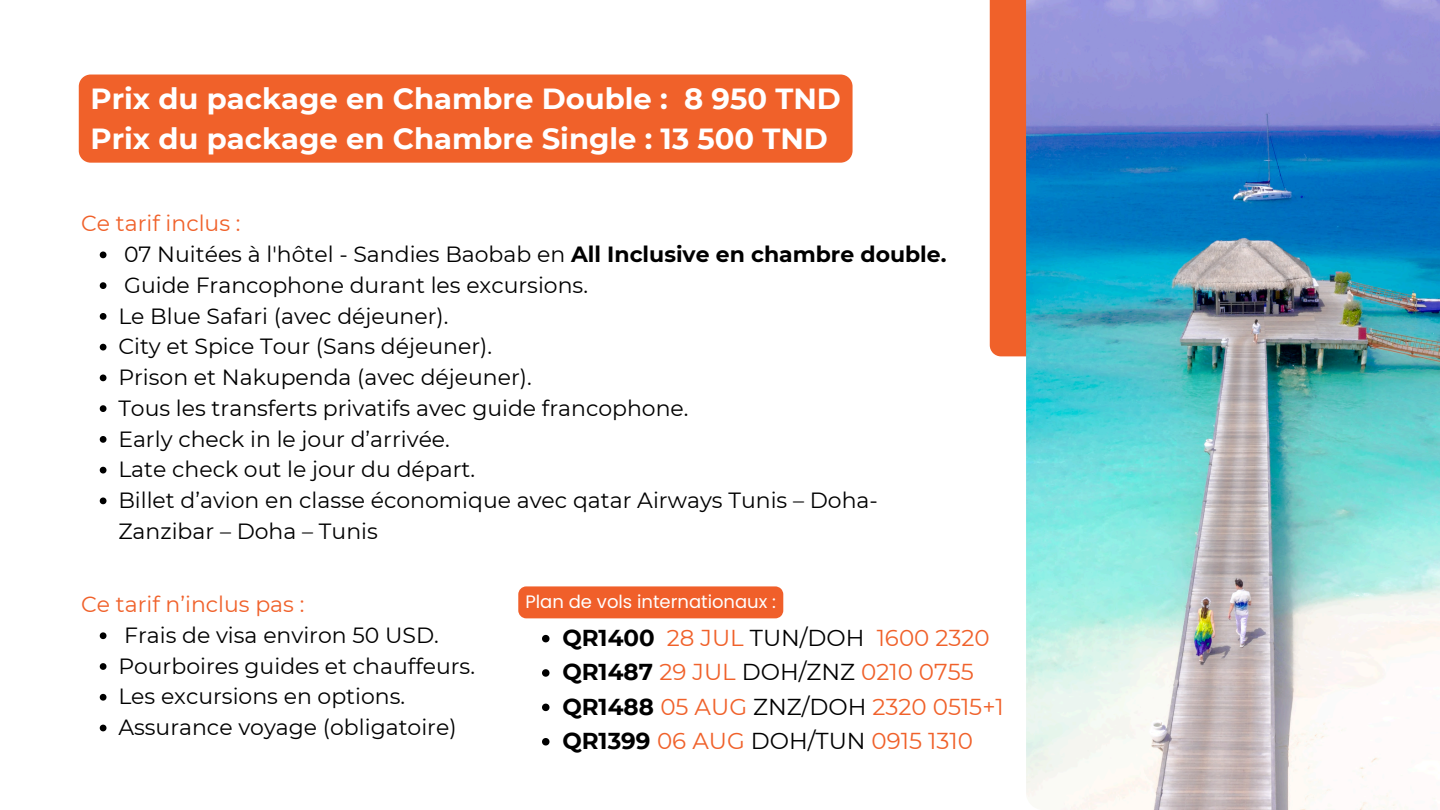
<style>
.page{position:relative;width:1440px;height:810px;background:#fff}
.page>*{position:absolute;margin:0;border:0;box-sizing:border-box;transform-origin:0 0}
.t1{font:700 29.1px/40.5px "Montserrat";color:#fff}
.t2{font:23px "Montserrat";color:#f0612a}
.t3{font:22px/30.8px "Montserrat";color:#000}
.t4{font:22px "Montserrat";color:#f0612a}
.t5{font:18px "Poppins";color:#fff}
.s1{font-weight:700}
.s2{font-weight:700;color:#000}
.s3{color:#000}
</style>
<div class="page">
<svg style="left:100px;top:632px;width:6px;height:7px"></svg>
<svg style="left:100px;top:663px;width:6px;height:7px"></svg>
<svg style="left:100px;top:694px;width:6px;height:7px"></svg>
<svg style="left:100px;top:725px;width:6px;height:6px"></svg>
<svg style="left:542px;top:635px;width:8px;height:7px"></svg>
<svg style="left:542px;top:669px;width:8px;height:8px"></svg>
<svg style="left:542px;top:704px;width:8px;height:7px"></svg>
<svg style="left:542px;top:738px;width:8px;height:8px"></svg>
<div style="left:990px;top:0;width:450px;height:356px;background:#f0612a"></div>
<img style="left:1026px;top:0;width:414px;height:810px">
<div style="left:79px;top:75px;width:774px;height:88px;background:#f0612a;border-radius:12px"></div>
<svg style="left:100px;top:252px;width:6px;height:6px"></svg>
<svg style="left:100px;top:282px;width:6px;height:7px"></svg>
<svg style="left:100px;top:313px;width:6px;height:7px"></svg>
<svg style="left:100px;top:344px;width:6px;height:7px"></svg>
<svg style="left:100px;top:375px;width:6px;height:6px"></svg>
<svg style="left:100px;top:405px;width:6px;height:7px"></svg>
<svg style="left:100px;top:436px;width:6px;height:7px"></svg>
<svg style="left:100px;top:467px;width:6px;height:7px"></svg>
<svg style="left:100px;top:498px;width:6px;height:6px"></svg>
<div style="left:518px;top:586px;width:265px;height:32px;background:#f05f2a"></div>
<p class="t1" style="left:90px;top:78px;width:752px">Prix du package en Chambre Double : 8 950 TND<br>Prix du package en Chambre Single : 13 500 TND</p>
<p class="t4" style="left:81px;top:210px;width:161px">Ce tarif inclus :</p>
<h2 class="t3" style="left:124px;top:239px;width:824px">07 Nuitées à l'hôtel - Sandies Baobab en <span class="s1">All Inclusive en chambre double.</span></h2>
<p class="t3" style="left:124px;top:269px;width:465px">Guide Francophone durant les excursions.</p>
<p class="t3" style="left:118px;top:300px;width:332px">Le Blue Safari (avec déjeuner).</p>
<p class="t3" style="left:118px;top:331px;width:375px">City et Spice Tour (Sans déjeuner).</p>
<p class="t3" style="left:118px;top:362px;width:415px">Prison et Nakupenda (avec déjeuner).</p>
<p class="t3" style="left:118px;top:392px;width:572px">Tous les transferts privatifs avec guide francophone.</p>
<p class="t3" style="left:118px;top:423px;width:333px">Early check in le jour d’arrivée.</p>
<p class="t3" style="left:118px;top:454px;width:358px">Late check out le jour du départ.</p>
<p class="t3" style="left:118px;top:485px;width:761px">Billet d’avion en classe économique avec qatar Airways Tunis – Doha-<br>Zanzibar – Doha – Tunis</p>
<p class="t4" style="left:81px;top:591px;width:225px">Ce tarif n’inclus pas :</p>
<p class="t3" style="left:124px;top:620px;width:316px">Frais de visa environ 50 USD.</p>
<h1 class="t3" style="left:118px;top:650px;width:358px">Pourboires guides et chauffeurs.</h1>
<h2 class="t3" style="left:118px;top:681px;width:288px">Les excursions en options.</h2>
<p class="t3" style="left:118px;top:712px;width:340px">Assurance voyage (obligatoire)</p>
<p class="t5" style="left:525px;top:589px;width:252px">Plan de vols internationaux :</p>
<p class="t2" style="left:562px;top:624px;width:429px"><span class="s2">QR1400</span> 28 JUL <span class="s3">TUN/DOH</span> 1600 2320</p>
<p class="t2" style="left:562px;top:658px;width:413px"><span class="s2">QR1487</span> 29 JUL <span class="s3">DOH/ZNZ</span> 0210 0755</p>
<p class="t2" style="left:562px;top:693px;width:443px"><span class="s2">QR1488</span> 05 AUG <span class="s3">ZNZ/DOH</span> 2320 0515+1</p>
<p class="t2" style="left:562px;top:727px;width:412px"><span class="s2">QR1399</span> 06 AUG <span class="s3">DOH/TUN</span> 0915 1310</p>
</div>
